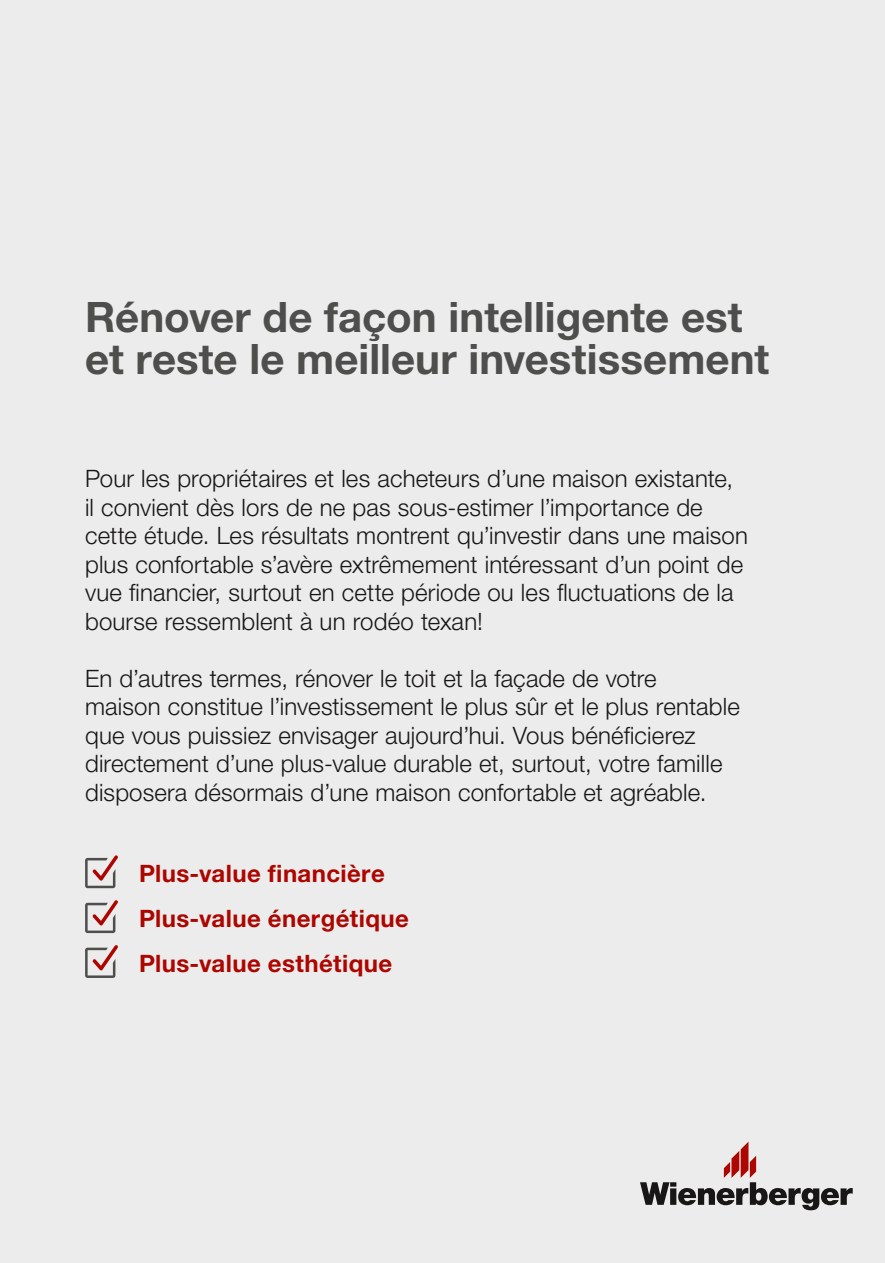
<style>
.page{position:relative;width:885px;height:1263px;background:#fff}
.page>*{position:absolute;margin:0;border:0;box-sizing:border-box;transform-origin:0 0}
.t1{font:700 42px/42.2px "Helvetica Neue LT Std";color:#4e4e4d}
.t2{font:300 24px/28.5px "Helvetica Neue LT Std";letter-spacing:.005em;color:#181716}
.t3{font:700 24px/45px "Helvetica Neue LT Std";letter-spacing:.015em;color:#ad0600}
</style>
<div class="page">
<div style="left:0;top:0;width:884px;height:1263px;background:#ececec"></div>
<svg style="left:85px;top:855px;width:33px;height:33px"></svg>
<svg style="left:85px;top:900px;width:33px;height:33px"></svg>
<svg style="left:85px;top:945px;width:33px;height:33px"></svg>
<svg style="left:640px;top:1141px;width:212px;height:69px"></svg>
<h1 class="t1" style="left:85px;top:295px;width:685px">Rénover de façon intelligente est et reste le meilleur investissement</h1>
<p class="t2" style="left:85px;top:464px;width:664px">Pour les propriétaires et les acheteurs d’une maison existante, il convient dès lors de ne pas sous-estimer l’importance de cette étude. Les résultats montrent qu’investir dans une maison plus confortable s’avère extrêmement intéressant d’un point de vue financier, surtout en cette période ou les fluctuations de la bourse ressemblent à un rodéo texan!</p>
<p class="t2" style="left:85px;top:664px;width:656px">En d’autres termes, rénover le toit et la façade de votre<br>maison constitue l’investissement le plus sûr et le plus rentable que vous puissiez envisager aujourd’hui. Vous bénéficierez directement d’une plus-value durable et, surtout, votre famille disposera désormais d’une maison confortable et agréable.</p>
<p class="t3" style="left:139px;top:850px;width:271px">Plus-value financière<br>Plus-value énergétique<br>Plus-value esthétique</p>
</div>
